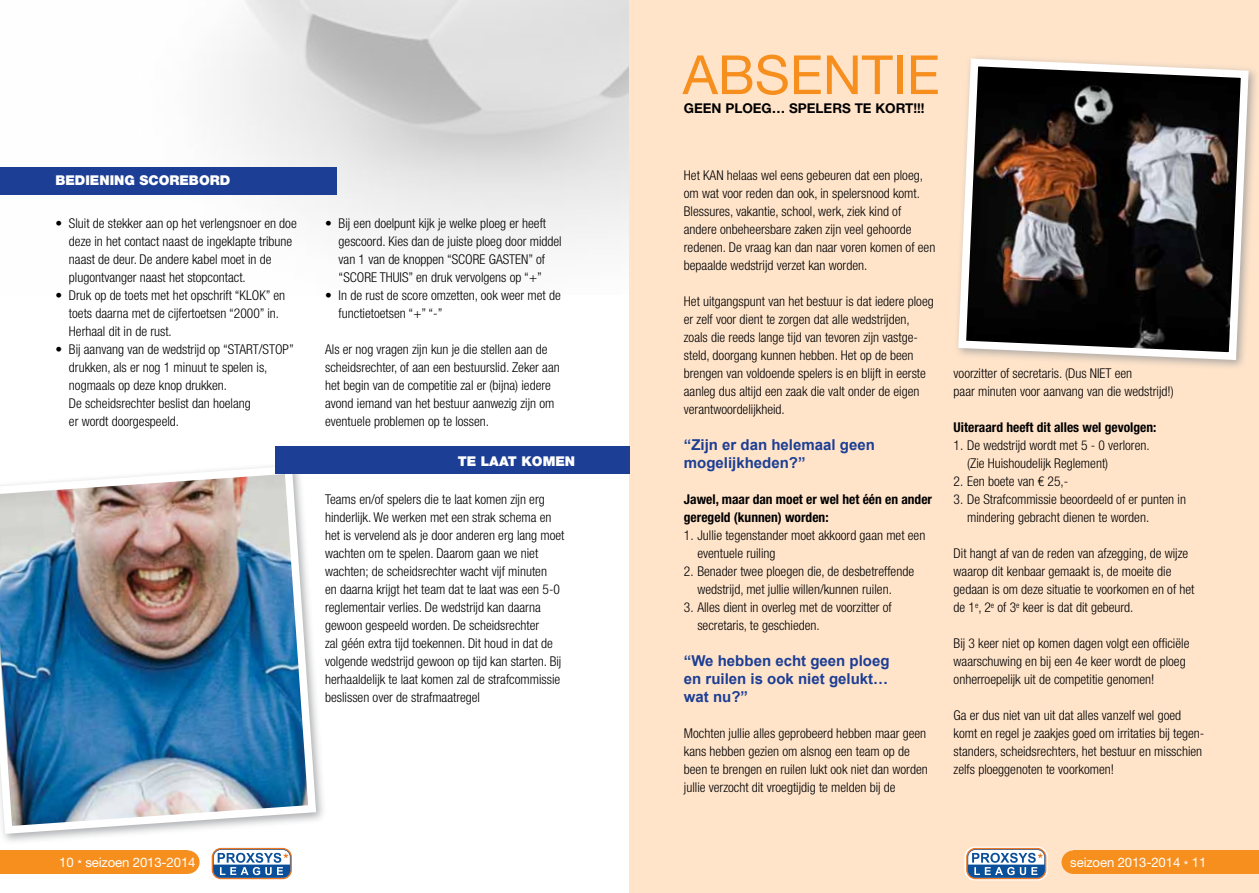
<style>
.page{position:relative;width:1259px;height:893px;background:#fff}
.page>*{position:absolute;margin:0;border:0;box-sizing:border-box;transform-origin:0 0}
.t1{font:54px "Helvetica Neue LT Std";color:#f78f1e}
.t2{font:700 15px/18px "Arial";color:#1c3e94}
.t3{font:300 condensed 13.5px/18px "Helvetica Neue LT Std";color:#000}
.t4{font:700 condensed 13.5px/18px "Helvetica Neue LT Std";color:#000}
.t5{font:900 13.5px "Helvetica Neue LT Std";color:#fff}
.t6{font:700 13.5px "Helvetica Neue LT Std";color:#000}
.t7{font:13.2px "Helvetica Neue LT Std";letter-spacing:-.01em;color:#fff}
</style>
<div class="page">
<img style="left:223px;top:0;width:406px;height:246px">
<div style="left:629px;top:0;width:630px;height:893px;background:#ffe4ca"></div>
<div style="left:953px;top:54px;width:306px;height:317px;background:#939598;opacity:.75"></div>
<svg style="left:954px;top:55px;width:298px;height:309px;background:#59514c"></svg>
<img style="left:0;top:466px;width:320px;height:372px">
<div style="left:0;top:167px;width:336px;height:28px;background:#1c3e94"></div>
<div style="left:1074px;top:850px;width:185px;height:24px;background:#f78f1e"></div>
<div style="left:1061px;top:850px;width:24px;height:24px;background:#f78f1e;border-radius:50%"></div>
<div style="left:964px;top:847px;width:83px;height:33px;background:#fff;border-radius:10px"></div>
<svg style="left:966px;top:848px;width:80px;height:31px"></svg>
<div style="left:0;top:850px;width:187px;height:24px;background:#f78f1e"></div>
<div style="left:176px;top:850px;width:24px;height:24px;background:#f78f1e;border-radius:50%"></div>
<svg style="left:210px;top:847px;width:83px;height:33px"></svg>
<svg style="left:212px;top:848px;width:80px;height:31px"></svg>
<div style="left:275px;top:446px;width:354px;height:28px;background:#1c3e94"></div>
<p class="t5" style="left:55px;top:172px;width:176px">BEDIENING SCOREBORD</p>
<p class="t3" style="left:69px;top:214px;width:229px;text-indent:-14px">• Sluit de stekker aan op het verlengsnoer en doe deze in het contact naast de ingeklapte tribune naast de deur. De andere kabel moet in de plugontvanger naast het stopcontact.</p>
<p class="t3" style="left:69px;top:286px;width:218px;text-indent:-14px">• Druk op de toets met het opschrift “KLOK” en toets daarna met de cijfertoetsen “2000” in.<br>Herhaal dit in de rust.</p>
<p class="t3" style="left:69px;top:340px;width:226px;text-indent:-13px">• Bij aanvang van de wedstrijd op “START/STOP” drukken, als er nog 1 minuut te spelen is, nogmaals op deze knop drukken.<br>De scheidsrechter beslist dan hoelang<br>er wordt doorgespeeld.</p>
<p class="t3" style="left:339px;top:214px;width:225px;text-indent:-14px">• Bij een doelpunt kijk je welke ploeg er heeft gescoord. Kies dan de juiste ploeg door middel van 1 van de knoppen “SCORE GASTEN” of “SCORE THUIS” en druk vervolgens op “+”</p>
<p class="t3" style="left:339px;top:286px;width:224px;text-indent:-14px">• In de rust de score omzetten, ook weer met de functietoetsen “+” “-”</p>
<p class="t3" style="left:325px;top:340px;width:236px">Als er nog vragen zijn kun je die stellen aan de scheidsrechter, of aan een bestuurslid. Zeker aan het begin van de competitie zal er (bijna) iedere avond iemand van het bestuur aanwezig zijn om eventuele problemen op te lossen.</p>
<p class="t5" style="left:458px;top:453px;width:119px">TE LAAT KOMEN</p>
<p class="t3" style="left:325px;top:490px;width:241px">Teams en/of spelers die te laat komen zijn erg hinderlijk. We werken met een strak schema en het is vervelend als je door anderen erg lang moet wachten om te spelen. Daarom gaan we niet wachten; de scheidsrechter wacht vijf minuten<br>en daarna krijgt het team dat te laat was een 5-0 reglementair verlies. De wedstrijd kan daarna gewoon gespeeld worden. De scheidsrechter<br>zal géén extra tijd toekennen. Dit houd in dat de volgende wedstrijd gewoon op tijd kan starten. Bij herhaaldelijk te laat komen zal de strafcommissie beslissen over de strafmaatregel</p>
<h1 class="t1" style="left:683px;top:43px;width:33px">ABSENTIE</h1>
<p class="t6" style="left:684px;top:100px;width:242px">GEEN PLOEG… SPELERS TE KORT!!!</p>
<p class="t3" style="left:684px;top:166px;width:253px">Het KAN helaas wel eens gebeuren dat een ploeg, om wat voor reden dan ook, in spelersnood komt.<br>Blessures, vakantie, school, werk, ziek kind of andere onbeheersbare zaken zijn veel gehoorde redenen. De vraag kan dan naar voren komen of een bepaalde wedstrijd verzet kan worden.</p>
<p class="t3" style="left:684px;top:292px;width:251px">Het uitgangspunt van het bestuur is dat iedere ploeg er zelf voor dient te zorgen dat alle wedstrijden, zoals die reeds lange tijd van tevoren zijn vastge&shy;steld, doorgang kunnen hebben. Het op de been brengen van voldoende spelers is en blijft in eerste aanleg dus altijd een zaak die valt onder de eigen verantwoordelijkheid.</p>
<p class="t2" style="left:684px;top:436px;width:192px">“Zijn er dan helemaal geen mogelijkheden?”</p>
<p class="t4" style="left:684px;top:490px;width:250px">Jawel, maar dan moet er wel het één en ander geregeld (kunnen) worden:</p>
<p class="t3" style="left:697px;top:526px;width:229px;text-indent:-14px">1. Jullie tegenstander moet akkoord gaan met een eventuele ruiling</p>
<p class="t3" style="left:697px;top:562px;width:218px;text-indent:-14px">2. Benader twee ploegen die, de desbetreffende wedstrijd, met jullie willen/kunnen ruilen.</p>
<p class="t3" style="left:697px;top:598px;width:196px;text-indent:-14px">3. Alles dient in overleg met de voorzitter of secretaris, te geschieden.</p>
<p class="t2" style="left:684px;top:652px;width:207px;text-align:justify">“We hebben echt geen ploeg en ruilen is ook niet gelukt… wat nu?”</p>
<p class="t3" style="left:684px;top:724px;width:245px">Mochten jullie alles geprobeerd hebben maar geen kans hebben gezien om alsnog een team op de been te brengen en ruilen lukt ook niet dan worden jullie verzocht dit vroegtijdig te melden bij de</p>
<p class="t3" style="left:953px;top:364px;width:222px">voorzitter of secretaris. (Dus NIET een<br>paar minuten voor aanvang van die wedstrijd!)</p>
<p class="t4" style="left:953px;top:418px;width:204px">Uiteraard heeft dit alles wel gevolgen:</p>
<p class="t3" style="left:967px;top:436px;width:184px;text-indent:-14px">1. De wedstrijd wordt met 5 - 0 verloren. (Zie Huishoudelijk Reglement)</p>
<p class="t3" style="left:953px;top:472px;width:116px">2. Een boete van € 25,-</p>
<p class="t3" style="left:967px;top:490px;width:220px;text-indent:-14px">3. De Strafcommissie beoordeeld of er punten in mindering gebracht dienen te worden.</p>
<p class="t3" style="left:953px;top:544px;width:242px">Dit hangt af van de reden van afzegging, de wijze waarop dit kenbaar gemaakt is, de moeite die gedaan is om deze situatie te voorkomen en of het de 1<sup>e</sup>, 2<sup>e</sup> of 3<sup>e</sup> keer is dat dit gebeurd.</p>
<p class="t3" style="left:953px;top:634px;width:237px">Bij 3 keer niet op komen dagen volgt een officiële waarschuwing en bij een 4e keer wordt de ploeg onherroepelijk uit de competitie genomen!</p>
<p class="t3" style="left:953px;top:706px;width:252px">Ga er dus niet van uit dat alles vanzelf wel goed komt en regel je zaakjes goed om irritaties bij tegen&shy;standers, scheidsrechters, het bestuur en misschien zelfs ploeggenoten te voorkomen!</p>
<p class="t7" style="left:59px;top:854px;width:138px">10 * seizoen 2013-2014</p>
<p class="t7" style="left:1070px;top:854px;width:138px">seizoen 2013-2014 * 11</p>
</div>
